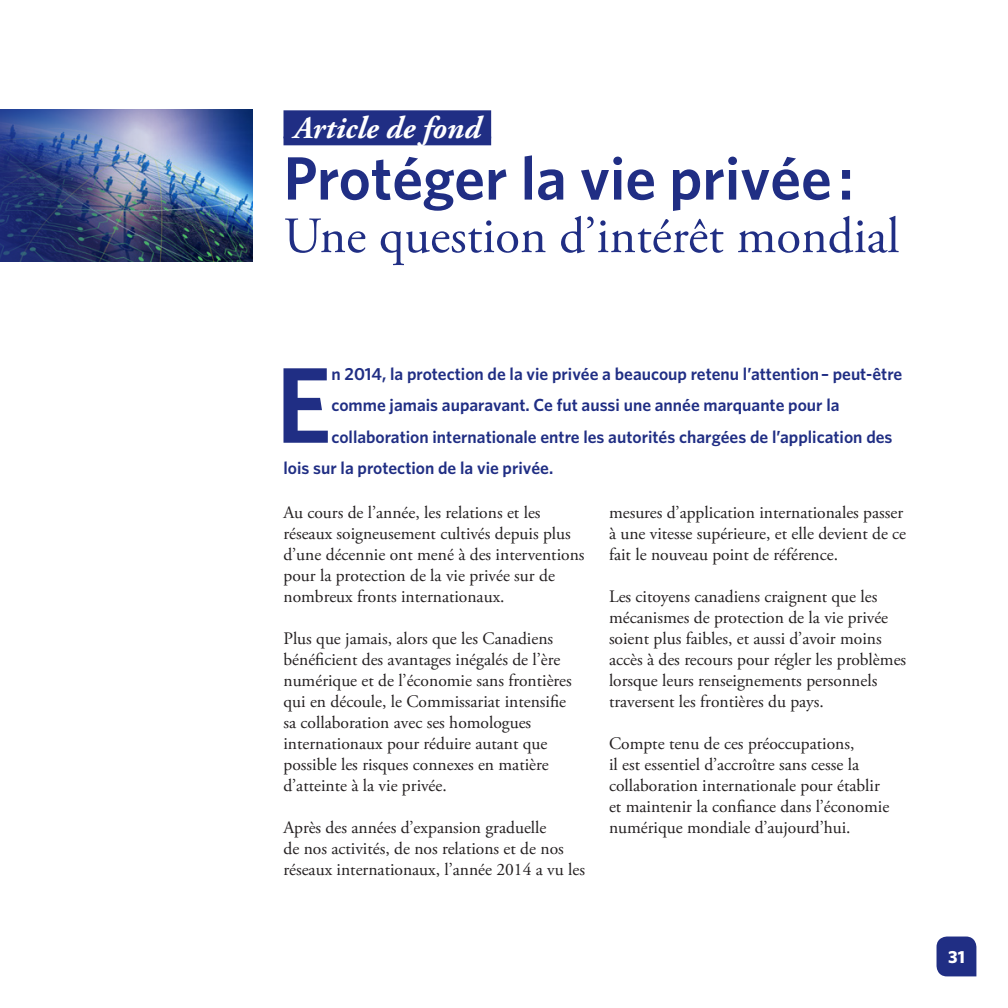
<style>
.page{position:relative;width:1008px;height:1008px;background:#fff}
.page>*{position:absolute;margin:0;border:0;box-sizing:border-box;transform-origin:0 0}
.t1{font:600 107.8px "Whitney";color:#202e84}
.Heading{font:600 61.25px "Whitney";color:#202e84}
.Heading-2{font:50.75px "Adobe Garamond Pro";color:#202e84}
.t2{font:italic 700 31.5px "Adobe Garamond Pro";color:#fff}
.t3{font:17.5px/21px "Adobe Garamond Pro";color:#231f20}
.t4{font:600 17.5px "Whitney";color:#202e84}
.t5{font:700 17.5px "Whitney";color:#fff}
</style>
<div class="page">
<div style="left:284px;top:110px;width:207px;height:28px;background:#202e84"></div>
<div style="left:284px;top:137px;width:207px;height:8px;background:#202e84"></div>
<img style="left:0;top:109px;width:252px;height:153px">
<div style="left:937px;top:937px;width:39px;height:39px;background:#202e84"></div>
<p class="t2" style="left:294px;top:110px;width:188px">Article de fond</p>
<p class="Heading" style="left:284px;top:141px;width:572px">Protéger la vie privée :</p>
<p class="Heading-2" style="left:284px;top:206px;width:618px">Une question d’intérêt mondial</p>
<p class="t1" style="left:276px;top:340px;width:57px">E</p>
<p class="t4" style="left:332px;top:363px;width:572px">n 2014, la protection de la vie privée a beaucoup retenu l’attention – peut‑être</p>
<p class="t4" style="left:332px;top:395px;width:510px">comme jamais auparavant. Ce fut aussi une année marquante pour la</p>
<p class="t4" style="left:332px;top:426px;width:563px">collaboration internationale entre les autorités chargées de l’application des</p>
<p class="t4" style="left:284px;top:458px;width:271px">lois sur la protection de la vie privée.</p>
<p class="t3" style="left:284px;top:503px;width:303px">Au cours de l’année, les relations et les réseaux soigneusement cultivés depuis plus d’une décennie ont mené à des interventions pour la protection de la vie privée sur de nombreux fronts internationaux.</p>
<p class="t3" style="left:284px;top:629px;width:290px">Plus que jamais, alors que les Canadiens bénéficient des avantages inégalés de l’ère numérique et de l’économie sans frontières qui en découle, le Commissariat intensifie sa collaboration avec ses homologues internationaux pour réduire autant que possible les risques connexes en matière d’atteinte à la vie privée.</p>
<p class="t3" style="left:284px;top:818px;width:303px">Après des années d’expansion graduelle<br>de nos activités, de nos relations et de nos réseaux internationaux, l’année 2014 a vu les</p>
<p class="t3" style="left:609px;top:503px;width:299px">mesures d’application internationales passer à une vitesse supérieure, et elle devient de ce fait le nouveau point de référence.</p>
<p class="t3" style="left:609px;top:587px;width:299px">Les citoyens canadiens craignent que les mécanismes de protection de la vie privée soient plus faibles, et aussi d’avoir moins accès à des recours pour régler les problèmes lorsque leurs renseignements personnels traversent les frontières du pays.</p>
<p class="t3" style="left:609px;top:734px;width:282px">Compte tenu de ces préoccupations,<br>il est essentiel d’accroître sans cesse la collaboration internationale pour établir et maintenir la confiance dans l’économie numérique mondiale d’aujourd’hui.</p>
<p class="t5" style="left:948px;top:946px;width:18px">31</p>
</div>
